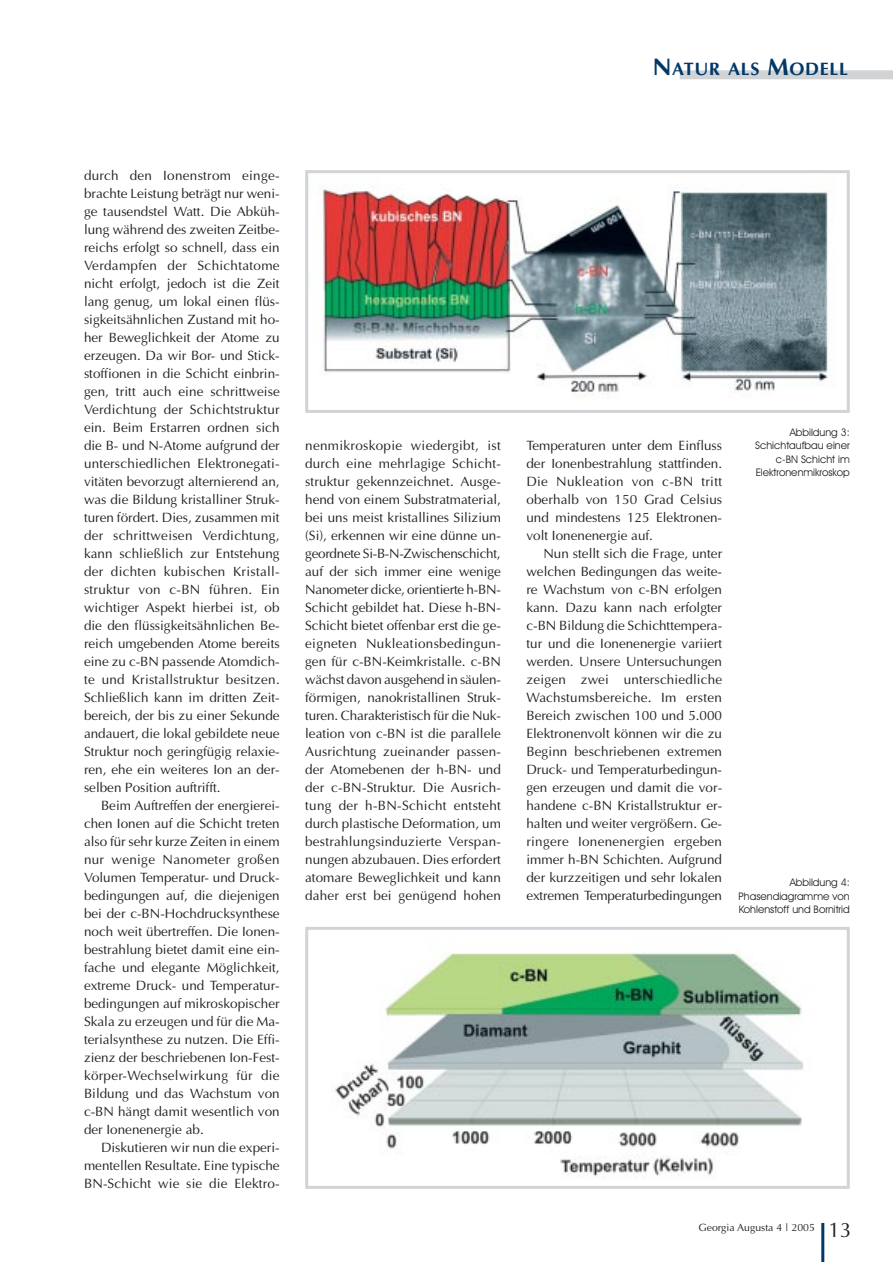
<style>
.page{position:relative;width:893px;height:1262px;background:#fff}
.page>*{position:absolute;margin:0;border:0;box-sizing:border-box;transform-origin:0 0}
.t1{font:700 18px "Optima";letter-spacing:.035em;color:#003867}
.t2{font:13.5px/18px "Optima";color:#231f1f;text-align:justify}
.t3{font:10.5px/13.5px "Avant Garde IT Cby BT";color:#231f1f;text-align:right}
.t4{font:10.5px "Optima";color:#231f1f}
.s1{font-size:24px}
.s2{font-size:21px}
</style>
<div class="page">
<hr style="left:821px;top:1222px;width:3px;height:39px;background:#003867">
<div style="left:679px;top:70px;width:213px;height:9px;background:#d1d3d5"></div>
<img style="left:333px;top:951px;width:470px;height:227px">
<div style="left:305px;top:926px;width:544px;height:262px;border:3px solid #d1d3d5"></div>
<img style="left:320px;top:186px;width:508px;height:211px">
<div style="left:305px;top:170px;width:544px;height:243px;border:3px solid #d1d3d5"></div>
<h1 class="t1" style="left:652px;top:61px;width:197px"><span class="s1">N</span>ATUR ALS <span class="s1">M</span>ODELL</h1>
<p class="t2" style="left:84px;top:168px;width:197px">durch den Ionenstrom einge&shy;brachte Leistung beträgt nur weni&shy;ge tausendstel Watt. Die Abküh&shy;lung während des zweiten Zeitbe&shy;reichs erfolgt so schnell, dass ein Verdampfen der Schichtatome nicht erfolgt, jedoch ist die Zeit lang genug, um lokal einen flüs&shy;sigkeitsähnlichen Zustand mit ho&shy;her Beweglichkeit der Atome zu erzeugen. Da wir Bor- und Stick&shy;stoffionen in die Schicht einbrin&shy;gen, tritt auch eine schrittweise Verdichtung der Schichtstruktur ein. Beim Erstarren ordnen sich die B- und N-Atome aufgrund der unterschiedlichen Elektronegati&shy;vitäten bevorzugt alternierend an, was die Bildung kristalliner Struk&shy;turen fördert. Dies, zusammen mit der schrittweisen Verdichtung, kann schließlich zur Entstehung der dichten kubischen Kristall&shy;struktur von c-BN führen. Ein wichtiger Aspekt hierbei ist, ob die den flüssigkeitsähnlichen Be&shy;reich umgebenden Atome bereits eine zu c-BN passende Atomdich&shy;te und Kristallstruktur besitzen.<br>Schließlich kann im dritten Zeit&shy;bereich, der bis zu einer Sekunde andauert, die lokal gebildete neue Struktur noch geringfügig relaxie&shy;ren, ehe ein weiteres Ion an der&shy;selben Position auftrifft.</p>
<p class="t2" style="left:84px;top:798px;width:197px;text-indent:17px">Beim Auftreffen der energierei&shy;chen Ionen auf die Schicht treten also für sehr kurze Zeiten in einem nur wenige Nanometer großen Volumen Temperatur- und Druck&shy;bedingungen auf, die diejenigen bei der c-BN-Hochdrucksynthese noch weit übertreffen. Die Ionen&shy;bestrahlung bietet damit eine ein&shy;fache und elegante Möglichkeit, extreme Druck- und Temperatur&shy;bedingungen auf mikroskopischer Skala zu erzeugen und für die Ma&shy;terialsynthese zu nutzen. Die Effi&shy;zienz der beschriebenen Ion-Fest&shy;körper-Wechselwirkung für die Bildung und das Wachstum von c-BN hängt damit wesentlich von der Ionenenergie ab.</p>
<p class="t2" style="left:84px;top:1140px;width:197px;text-indent:17px">Diskutieren wir nun die experi&shy;mentellen Resultate. Eine typische BN-Schicht wie sie die Elektro-</p>
<p class="t2" style="left:305px;top:438px;width:197px">nenmikroskopie wiedergibt, ist durch eine mehrlagige Schicht&shy;struktur gekennzeichnet. Ausge&shy;hend von einem Substratmaterial, bei uns meist kristallines Silizium (Si), erkennen wir eine dünne un&shy;geordnete Si-B-N-Zwischenschicht, auf der sich immer eine wenige Nanometer dicke, orientierte h-BN-Schicht gebildet hat. Diese h-BN-Schicht bietet offenbar erst die ge&shy;eigneten Nukleationsbedingun&shy;gen für c-BN-Keimkristalle. c-BN wächst davon ausgehend in säulen&shy;förmigen, nanokristallinen Struk&shy;turen. Charakteristisch für die Nuk&shy;leation von c-BN ist die parallele Ausrichtung zueinander passen&shy;der Atomebenen der h-BN- und der c-BN-Struktur. Die Ausrich&shy;tung der h-BN-Schicht entsteht durch plastische Deformation, um bestrahlungsinduzierte Verspan&shy;nungen abzubauen. Dies erfordert atomare Beweglichkeit und kann daher erst bei genügend hohen</p>
<p class="t2" style="left:526px;top:438px;width:197px">Temperaturen unter dem Einfluss der Ionenbestrahlung stattfinden.<br>Die Nukleation von c-BN tritt oberhalb von 150 Grad Celsius und mindestens 125 Elektronen&shy;volt Ionenenergie auf.</p>
<p class="t2" style="left:526px;top:546px;width:197px;text-indent:17px">Nun stellt sich die Frage, unter welchen Bedingungen das weite&shy;re Wachstum von c-BN erfolgen kann. Dazu kann nach erfolgter c-BN Bildung die Schichttempera&shy;tur und die Ionenenergie variiert werden. Unsere Untersuchungen zeigen zwei unterschiedliche Wachstumsbereiche. Im ersten Bereich zwischen 100 und 5.000<br>Elektronenvolt können wir die zu Beginn beschriebenen extremen Druck- und Temperaturbedingun&shy;gen erzeugen und damit die vor&shy;handene c-BN Kristallstruktur er&shy;halten und weiter vergrößern. Ge&shy;ringere Ionenenergien ergeben immer h-BN Schichten. Aufgrund der kurzzeitigen und sehr lokalen extremen Temperaturbedingungen</p>
<p class="t3" style="left:755px;top:426px;width:96px">Abbildung 3:<br>Schichtaufbau einer c-BN Schicht im<br>Elektronenmikroskop</p>
<p class="t3" style="left:738px;top:877px;width:113px;text-align:justify;text-indent:51px">Abbildung 4:<br>Phasendiagramme von Kohlenstoff und Bornitrid</p>
<p class="t4" style="left:698px;top:1223px;width:154px">Georgia Augusta 4 | 2005 <span class="s2">13</span></p>
</div>
